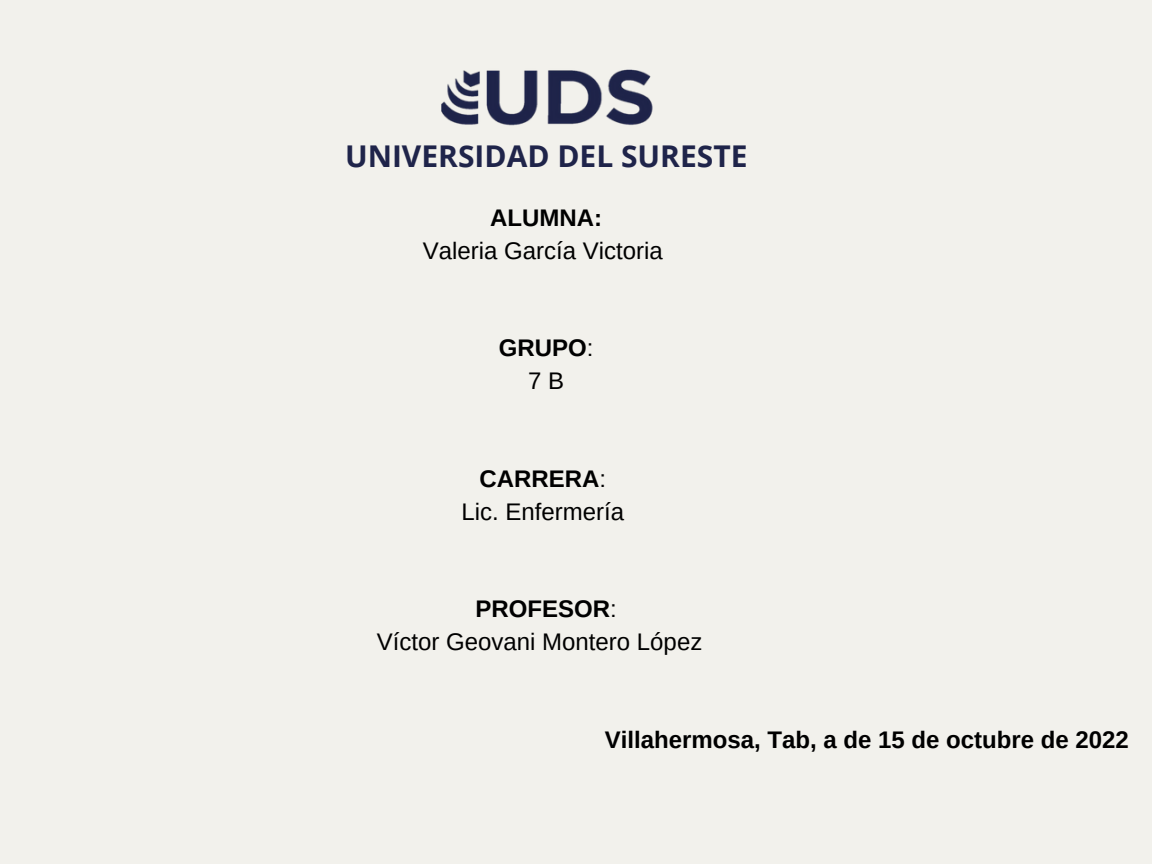
<style>
.page{position:relative;width:1152px;height:864px;background:#f2f1ec}
.page>*{position:absolute;margin:0;border:0;box-sizing:border-box;transform-origin:0 0}
.t1{font:700 30px "Open Sans";color:#1f244a}
.t2{font:24px/32.7px "Arimo";color:#000;text-align:center}
.t3{font:700 24px/32.7px "Arimo";color:#000;text-align:center}
.s1{font-weight:400}
.s2{font-weight:700}
</style>
<div class="page">
<img style="left:441px;top:69px;width:212px;height:57px">
<p class="t1" style="left:345px;top:135px;width:404px">UNIVERSIDAD DEL SURESTE</p>
<p class="t3" style="left:490px;top:201px;width:113px">ALUMNA:</p>
<p class="t2" style="left:423px;top:234px;width:242px">Valeria García Victoria</p>
<p class="t3" style="left:499px;top:332px;width:96px">GRUPO<span class="s1">:<br>7 B</span></p>
<p class="t2" style="left:462px;top:462px;width:164px"><span class="s2">CARRERA</span>:<br>Lic. Enfermería</p>
<p class="t2" style="left:377px;top:593px;width:327px"><span class="s2">PROFESOR</span>:<br>Víctor Geovani Montero López</p>
<p class="t3" style="left:605px;top:723px;width:526px">Villahermosa, Tab, a de 15 de octubre de 2022</p>
</div>
